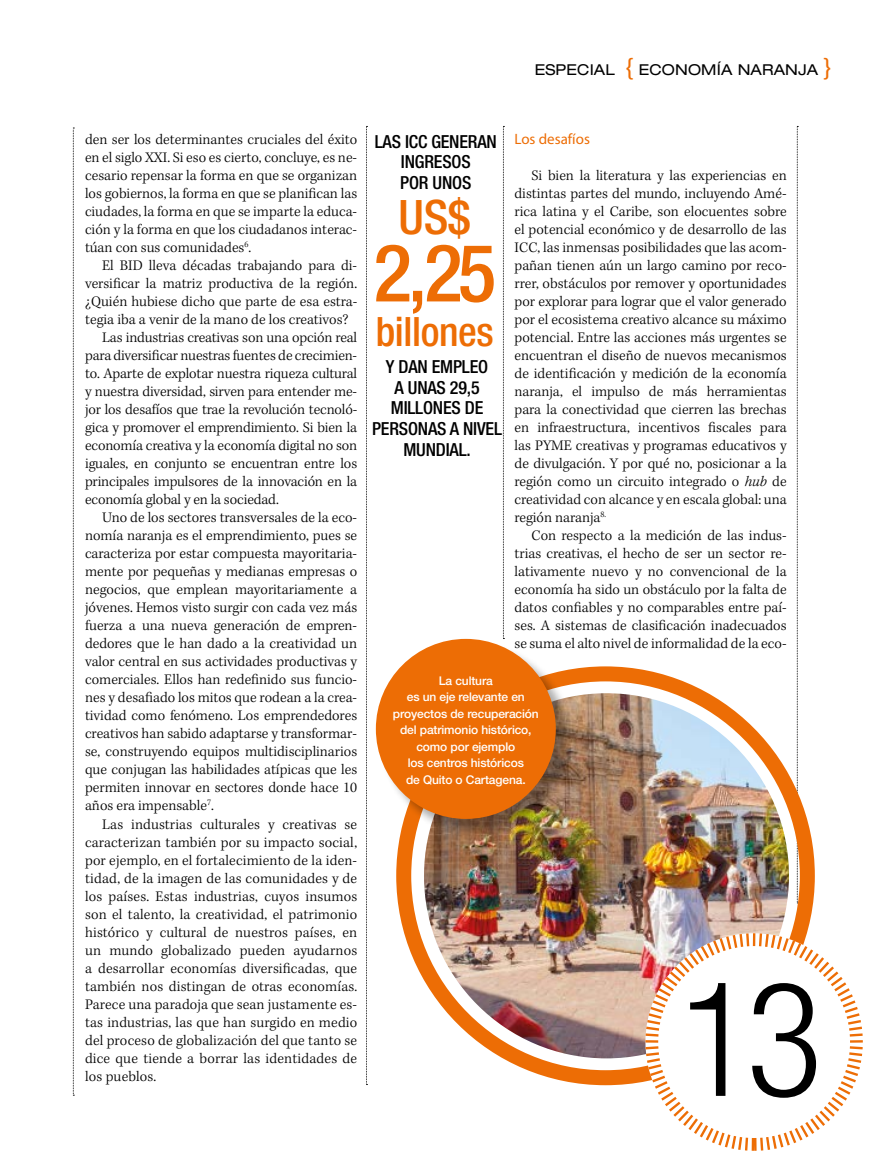
<style>
.page{position:relative;width:893px;height:1170px;background:#fff}
.page>*{position:absolute;margin:0;border:0;box-sizing:border-box;transform-origin:0 0}
.t1{font:300 condensed 159.15px "Helvetica Neue LT Std";color:#000}
.t2{font:500 condensed 80.1px "Helvetica Neue LT Std";color:#ed6d05}
.t3{font:500 condensed 47.55px "Helvetica Neue LT Std";color:#ed6d05}
.t4{font:500 condensed 40.5px "Helvetica Neue LT Std";letter-spacing:-.01em;color:#ed6d05}
.t5{font:500 condensed 18px/20.7px "Helvetica Neue LT Std";letter-spacing:-.01em;color:#000;text-align:center}
.t6{font:300 15px/18px "Kepler Std";color:#000;text-align:justify}
.t7{font:expanded 15px "Helvetica Neue LT Std";letter-spacing:.01em;color:#000}
.t8{font:15px "Myriad Pro";color:#ed6d05}
.t9{font:500 12px/16.5px "Helvetica Neue LT Std";letter-spacing:-.01em;color:#fff;text-align:center}
.s1{font-size:24px;color:#ed6d05}
.s2{font-style:italic}
</style>
<div class="page">
<svg style="left:797px;top:126px;width:1px;height:777px"></svg>
<svg style="left:73px;top:128px;width:1px;height:967px"></svg>
<svg style="left:503px;top:126px;width:1px;height:513px"></svg>
<svg style="left:366px;top:126px;width:1px;height:959px"></svg>
<div style="left:396px;top:666px;width:419px;height:419px;border:15px solid #ed6d05;border-radius:50%"></div>
<img style="left:424px;top:693px;width:365px;height:365px;border-radius:182px">
<div style="left:378px;top:640px;width:197px;height:198px;background:#000;opacity:.33"></div>
<div style="left:376px;top:639px;width:180px;height:179px;background:#ed6d05;border-radius:50%"></div>
<svg style="left:643px;top:930px;width:220px;height:221px"></svg>
<p class="t7" style="left:535px;top:60px;width:298px">ESPECIAL <span class="s1">{</span> ECONOMÍA NARANJA <span class="s1">}</span></p>
<p class="t6" style="left:85px;top:131px;width:274px">den ser los determinantes cruciales del éxito en el siglo XXI. Si eso es cierto, concluye, es ne&shy;cesario repensar la forma en que se organizan los gobiernos, la forma en que se planifican las ciudades, la forma en que se imparte la educa&shy;ción y la forma en que los ciudadanos interac&shy;túan con sus comunidades<sup>6</sup>.</p>
<p class="t6" style="left:102px;top:257px;width:257px">El BID lleva décadas trabajando para di-</p>
<p class="t6" style="left:85px;top:275px;width:274px">versificar la matriz productiva de la región.</p>
<p class="t6" style="left:85px;top:293px;width:274px">¿Quién hubiese dicho que parte de esa estra-</p>
<p class="t6" style="left:85px;top:311px;width:265px">tegia iba a venir de la mano de los creativos?</p>
<p class="t6" style="left:102px;top:329px;width:257px">Las industrias creativas son una opción real</p>
<p class="t6" style="left:85px;top:347px;width:274px">para diversificar nuestras fuentes de crecimien-</p>
<p class="t6" style="left:85px;top:365px;width:274px">to. Aparte de explotar nuestra riqueza cultural</p>
<p class="t6" style="left:85px;top:383px;width:274px">y nuestra diversidad, sirven para entender me-</p>
<p class="t6" style="left:85px;top:401px;width:274px">jor los desafíos que trae la revolución tecnoló-</p>
<p class="t6" style="left:85px;top:419px;width:274px">gica y promover el emprendimiento. Si bien la</p>
<p class="t6" style="left:85px;top:437px;width:274px">economía creativa y la economía digital no son</p>
<p class="t6" style="left:85px;top:455px;width:274px">iguales, en conjunto se encuentran entre los</p>
<p class="t6" style="left:85px;top:473px;width:274px">principales impulsores de la innovación en la</p>
<p class="t6" style="left:85px;top:491px;width:195px">economía global y en la sociedad.</p>
<p class="t6" style="left:102px;top:509px;width:257px">Uno de los sectores transversales de la eco-</p>
<p class="t6" style="left:85px;top:527px;width:274px">nomía naranja es el emprendimiento, pues se</p>
<p class="t6" style="left:85px;top:545px;width:274px">caracteriza por estar compuesta mayoritaria-</p>
<p class="t6" style="left:85px;top:563px;width:274px">mente por pequeñas y medianas empresas o</p>
<p class="t6" style="left:85px;top:581px;width:274px">negocios, que emplean mayoritariamente a</p>
<p class="t6" style="left:85px;top:599px;width:274px">jóvenes. Hemos visto surgir con cada vez más</p>
<p class="t6" style="left:85px;top:617px;width:274px">fuerza a una nueva generación de empren-</p>
<p class="t6" style="left:85px;top:635px;width:274px">dedores que le han dado a la creatividad un</p>
<p class="t6" style="left:85px;top:653px;width:274px">valor central en sus actividades productivas y</p>
<p class="t6" style="left:85px;top:671px;width:274px">comerciales. Ellos han redefinido sus funcio-</p>
<p class="t6" style="left:85px;top:689px;width:274px">nes y desafiado los mitos que rodean a la crea-</p>
<p class="t6" style="left:85px;top:707px;width:274px">tividad como fenómeno. Los emprendedores</p>
<p class="t6" style="left:85px;top:725px;width:274px">creativos han sabido adaptarse y transformar-</p>
<p class="t6" style="left:85px;top:743px;width:274px">se, construyendo equipos multidisciplinarios</p>
<p class="t6" style="left:85px;top:761px;width:274px">que conjugan las habilidades atípicas que les</p>
<p class="t6" style="left:85px;top:779px;width:274px">permiten innovar en sectores donde hace 10</p>
<p class="t6" style="left:85px;top:797px;width:130px">años era impensable<sup>7</sup>.</p>
<p class="t6" style="left:102px;top:815px;width:257px">Las industrias culturales y creativas se</p>
<p class="t6" style="left:85px;top:833px;width:274px">caracterizan también por su impacto social,</p>
<p class="t6" style="left:85px;top:851px;width:274px">por ejemplo, en el fortalecimiento de la iden-</p>
<p class="t6" style="left:85px;top:869px;width:274px">tidad, de la imagen de las comunidades y de</p>
<p class="t6" style="left:85px;top:887px;width:274px">los países. Estas industrias, cuyos insumos</p>
<p class="t6" style="left:85px;top:905px;width:274px">son el talento, la creatividad, el patrimonio</p>
<p class="t6" style="left:85px;top:923px;width:274px">histórico y cultural de nuestros países, en</p>
<p class="t6" style="left:85px;top:941px;width:274px">un mundo globalizado pueden ayudarnos</p>
<p class="t6" style="left:85px;top:959px;width:274px">a desarrollar economías diversificadas, que</p>
<p class="t6" style="left:85px;top:977px;width:274px">también nos distingan de otras economías.</p>
<p class="t6" style="left:85px;top:995px;width:274px">Parece una paradoja que sean justamente es-</p>
<p class="t6" style="left:85px;top:1013px;width:274px">tas industrias, las que han surgido en medio</p>
<p class="t6" style="left:85px;top:1031px;width:274px">del proceso de globalización del que tanto se</p>
<p class="t6" style="left:85px;top:1049px;width:274px">dice que tiende a borrar las identidades de</p>
<p class="t6" style="left:85px;top:1067px;width:73px">los pueblos.</p>
<p class="t5" style="left:375px;top:131px;width:124px">LAS ICC GENERAN<br>INGRESOS<br>POR UNOS</p>
<h3 class="t3" style="left:399px;top:189px;width:74px">US$</h3>
<h2 class="t2" style="left:374px;top:225px;width:124px">2,25</h2>
<h3 class="t4" style="left:376px;top:307px;width:119px">billones</h3>
<p class="t5" style="left:372px;top:356px;width:131px">Y DAN EMPLEO<br>A UNAS 29,5<br>MILLONES DE<br>PERSONAS A NIVEL<br>MUNDIAL.</p>
<p class="t8" style="left:514px;top:130px;width:77px">Los desafíos</p>
<p class="t6" style="left:514px;top:167px;width:274px;text-indent:17px">Si bien la literatura y las experiencias en distintas partes del mundo, incluyendo Amé&shy;rica latina y el Caribe, son elocuentes sobre el potencial económico y de desarrollo de las ICC, las inmensas posibilidades que las acom&shy;pañan tienen aún un largo camino por reco&shy;rrer, obstáculos por remover y oportunidades por explorar para lograr que el valor generado por el ecosistema creativo alcance su máximo potencial. Entre las acciones más urgentes se encuentran el diseño de nuevos mecanismos de identificación y medición de la economía naranja, el impulso de más herramientas para la conectividad que cierren las brechas en infraestructura, incentivos fiscales para las PYME creativas y programas educativos y de divulgación. Y por qué no, posicionar a la región como un circuito integrado o <span class="s2">hub</span> de creatividad con alcance y en escala global: una región naranja<sup>8.</sup></p>
<p class="t6" style="left:514px;top:527px;width:274px;text-indent:17px">Con respecto a la medición de las indus&shy;trias creativas, el hecho de ser un sector re&shy;lativamente nuevo y no convencional de la economía ha sido un obstáculo por la falta de datos confiables y no comparables entre paí&shy;ses. A sistemas de clasificación inadecuados se suma el alto nivel de informalidad de la eco-</p>
<p class="t9" style="left:393px;top:672px;width:147px">La cultura<br>es un eje relevante en proyectos de recuperación del patrimonio histórico, como por ejemplo<br>los centros históricos<br>de Quito o Cartagena.</p>
<h1 class="t1" style="left:679px;top:948px;width:145px">13</h1>
</div>
